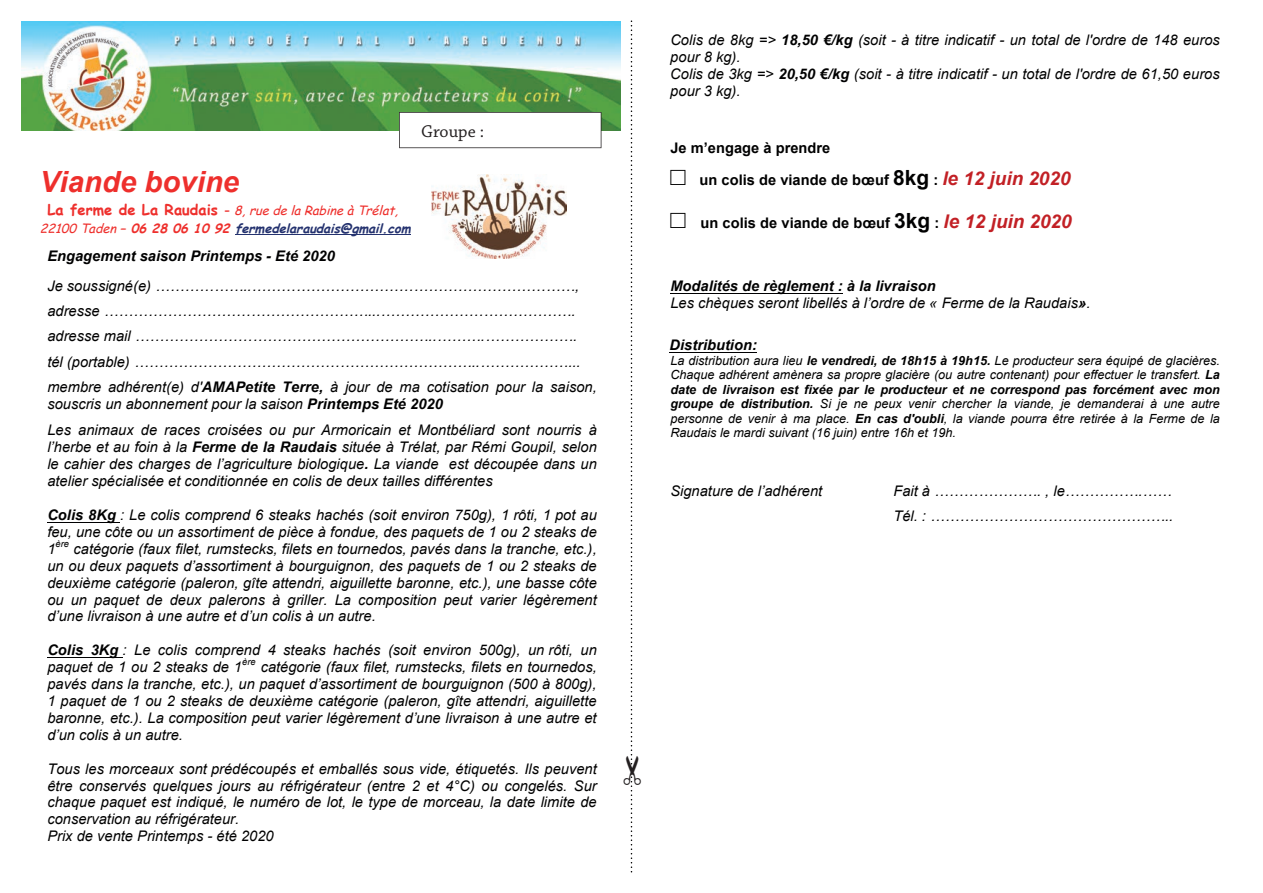
<style>
.page{position:relative;width:1263px;height:893px;background:#fff}
.page>*{position:absolute;margin:0;border:0;box-sizing:border-box;transform-origin:0 0}
.t1{font:italic 700 29.25px "Arial";letter-spacing:.005em;color:#ee2f2c}
.t2{font:18px "Chaparral Pro";color:#231f20}
.t3{font:italic 14.55px/17px "Arial";letter-spacing:.005em;color:#000001}
.t4{font:700 14.55px "Arial";letter-spacing:.005em;color:#000001}
.t5{font:italic 700 14.55px "Arial";letter-spacing:.005em;color:#000001}
.t6{font:italic 12.6px/14.4px "Arial";color:#000001;text-align:justify}
.t7{font:italic 12.6px/17.9px "Comic Sans MS";color:#ee2f2c;text-align:center}
.t8{font:italic 9.3px "Arial";letter-spacing:.005em;color:#000001}
.s1{font-weight:700;font-style:normal;font-size:14.55px}
.s2{font-style:normal;font-size:14.55px}
.s3{font-weight:700}
.s4{font-weight:700;color:#24326f}
.s5{font-family:"Courier New";font-size:25.2px}
.s6{font-size:20.85px}
.s7{font-style:italic;font-size:18.9px;color:#c22025}
</style>
<div class="page">
<img style="left:21px;top:21px;width:600px;height:110px">
<svg style="left:399px;top:112px;width:202px;height:36px"></svg>
<img style="left:432px;top:175px;width:135px;height:83px">
<hr style="left:235px;top:235px;width:175px;height:1px;background:#24326f">
<hr style="left:47px;top:522px;width:73px;height:1px;background:#000001">
<hr style="left:47px;top:657px;width:76px;height:1px;background:#000001">
<hr style="left:670px;top:293px;width:173px;height:1px;background:#000001">
<hr style="left:670px;top:352px;width:87px;height:1px;background:#000001">
<svg style="left:630px;top:21px;width:3px;height:851px"></svg>
<p class="t2" style="left:421px;top:121px;width:64px">Groupe :</p>
<h1 class="t1" style="left:40px;top:162px;width:201px">Viande bovine</h1>
<p class="t7" style="left:40px;top:201px;width:377px"><span class="s1">L a f e r m e d e L a R a u d a i s</span> <span class="s2">-</span> 8,ruedelaRabineàTrélat,<br>22100Taden<span class="s3">– 06 28 06 10 92</span> <span class="s4">fermedelaraudais@gmail.com</span></p>
<p class="t5" style="left:47px;top:246px;width:289px">Engagement saison Printemps - Eté 2020</p>
<p class="t3" style="left:47px;top:273px;width:551px;line-height:25.5px">Je soussigné(e) ………………..…………………………………………………………, adresse ………………………………………………...…………………………………. adresse mail ……………………………………………………..……….……………….<br>tél (portable) ……………………………………………………………..………………... membre adhérent(e) d'<span class="s3">AMAPetite Terre,</span> à jour de ma cotisation pour la saison,</p>
<p class="t3" style="left:47px;top:391px;width:551px;line-height:26.2px">souscris un abonnement pour la saison <span class="s3">Printemps Eté 2020<br></span>Les animaux de races croisées ou pur Armoricain et Montbéliard sont nourris à</p>
<p class="t3" style="left:47px;top:439px;width:551px;text-align:justify">l’herbe et au foin à la <span class="s3">Ferme de la Raudais</span> située à Trélat, par Rémi Goupil, selon le cahier des charges de l’agriculture biologique<span class="s3">.</span> La viande est découpée dans un atelier spécialisée et conditionnée en colis de deux tailles différentes</p>
<p class="t3" style="left:47px;top:507px;width:551px;text-align:justify"><span class="s3">Colis 8Kg</span> : Le colis comprend 6 steaks hachés (soit environ 750g), 1 rôti, 1 pot au feu, une côte ou un assortiment de pièce à fondue, des paquets de 1 ou 2 steaks de 1</p>
<p class="t8" style="left:56px;top:538px;width:15px">ère</p>
<p class="t3" style="left:47px;top:540px;width:551px;text-align:justify;text-indent:26px">catégorie (faux filet, rumstecks, filets en tournedos, pavés dans la tranche, etc.), un ou deux paquets d’assortiment à bourguignon, des paquets de 1 ou 2 steaks de deuxième catégorie (paleron, gîte attendri, aiguillette baronne, etc.), une basse côte ou un paquet de deux palerons à griller. La composition peut varier légèrement d’une livraison à une autre et d’un colis à un autre.</p>
<p class="t3" style="left:47px;top:642px;width:551px"><span class="s3">Colis 3Kg</span> : Le colis comprend 4 steaks hachés (soit environ 500g), un rôti, un paquet de 1 ou 2 steaks de 1</p>
<p class="t8" style="left:242px;top:656px;width:15px">ère</p>
<p class="t3" style="left:47px;top:659px;width:551px;text-align:justify;text-indent:213px">catégorie (faux filet, rumstecks, filets en tournedos, pavés dans la tranche, etc.), un paquet d’assortiment de bourguignon (500 à 800g), 1 paquet de 1 ou 2 steaks de deuxième catégorie (paleron, gîte attendri, aiguillette baronne, etc.). La composition peut varier légèrement d’une livraison à une autre et d’un colis à un autre.</p>
<p class="t3" style="left:47px;top:760px;width:551px">Tous les morceaux sont prédécoupés et emballés sous vide, étiquetés. Ils peuvent être conservés quelques jours au réfrigérateur (entre 2 et 4°C) ou congelés. Sur chaque paquet est indiqué, le numéro de lot, le type de morceau, la date limite de conservation au réfrigérateur.<br>Prix de vente Printemps - été 2020</p>
<p class="t3" style="left:670px;top:32px;width:551px">Colis de 8kg =&gt; <span class="s3">18,50 €/kg</span> (soit - à titre indicatif - un total de l'ordre de 148 euros pour 8 kg).<br>Colis de 3kg =&gt; <span class="s3">20,50 €/kg</span> (soit - à titre indicatif - un total de l'ordre de 61,50 euros pour 3 kg).</p>
<p class="t4" style="left:670px;top:138px;width:162px">Je m’engage à prendre</p>
<p class="t4" style="left:670px;top:170px;width:402px"><span class="s5">□</span> un colis de viande de bœuf <span class="s6">8kg</span> : <span class="s7">le 12 juin 2020</span></p>
<p class="t4" style="left:670px;top:213px;width:403px"><span class="s5">□</span> un colis de viande de bœuf <span class="s6">3kg</span> : <span class="s7">le 12 juin 2020</span></p>
<p class="t3" style="left:670px;top:278px;width:421px"><span class="s3">Modalités de règlement : à la livraison<br></span>Les chèques seront libellés à l’ordre de « Ferme de la Raudais<span class="s3">»</span>.</p>
<p class="t5" style="left:669px;top:335px;width:89px">Distribution:</p>
<p class="t6" style="left:670px;top:353px;width:551px">La distribution aura lieu <span class="s3">le vendredi, de 18h15 à 19h15.</span> Le producteur sera équipé de glacières.<br>Chaque adhérent amènera sa propre glacière (ou autre contenant) pour effectuer le transfert. <span class="s3">La date de livraison est fixée par le producteur et ne correspond pas forcément avec mon groupe de distribution.</span> Si je ne peux venir chercher la viande, je demanderai à une autre personne de venir à ma place. <span class="s3">En cas d'oubli</span>, la viande pourra être retirée à la Ferme de la Raudais le mardi suivant (16 juin) entre 16h et 19h.</p>
<p class="t3" style="left:670px;top:482px;width:153px">Signature de l’adhérent</p>
<p class="t3" style="left:893px;top:478px;width:281px;line-height:25.5px">Fait à …………………. , le…………….……<br>Tél. : …………………………………………..</p>
</div>
